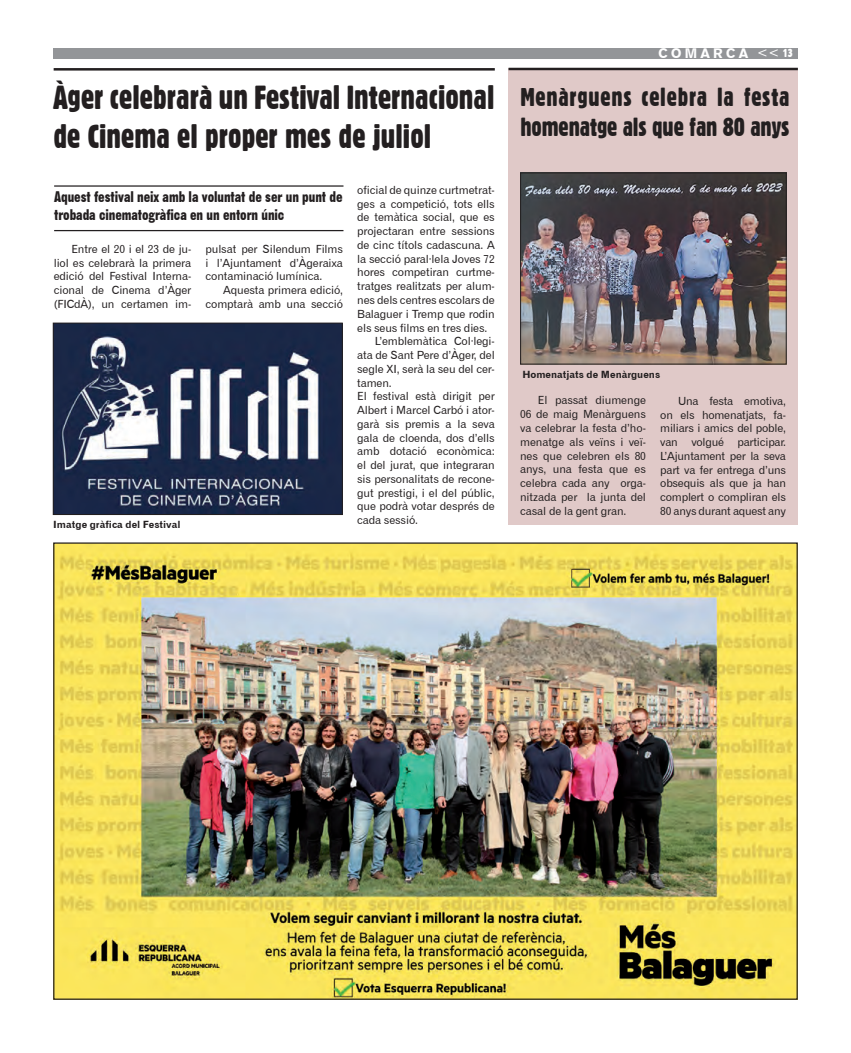
<style>
.page{position:relative;width:851px;height:1053px;background:#fff}
.page>*{position:absolute;margin:0;border:0;box-sizing:border-box;transform-origin:0 0}
.t1{font:32.5px/39px "Gothic 821 Condensed BT";color:#231f20}
.t2{font:25px/30px "Gothic 821 Condensed BT";letter-spacing:.03em;color:#231f20}
.t3{font:15px/18px "Gothic No 13 BT";letter-spacing:-.005em;color:#231f20}
.t4{font:13.75px "Gothic 725 BT Black A";letter-spacing:.25em;color:#fff}
.t5{font:11.25px/13.8px "Gothic 720 BT Roman B";letter-spacing:-.01em;color:#231f20;text-align:justify}
.t6{font:10px "Gothic 720 BT Bold B";color:#231f20}
.s1{font-family:"Gothic 720 BT Roman B"}
.s2{font-family:"Gothic 821 Condensed BT";font-size:11.25px}
</style>
<div class="page">
<div style="left:53px;top:48px;width:744px;height:10px;background:#939598"></div>
<img style="left:55px;top:544px;width:740px;height:453px">
<div style="left:508px;top:68px;width:289px;height:457px;background:#e0c9c8"></div>
<img style="left:522px;top:175px;width:262px;height:187px">
<div style="left:520px;top:173px;width:266px;height:191px;border:1px solid #231f20"></div>
<hr style="left:508px;top:68px;width:289px;height:2px;background:#231f20">
<img style="left:55px;top:325px;width:285px;height:187px">
<div style="left:53px;top:323px;width:289px;height:191px;border:1px solid #231f20"></div>
<hr style="left:54px;top:68px;width:440px;height:3px;background:#231f20">
<hr style="left:54px;top:185px;width:289px;height:2px;background:#231f20">
<hr style="left:54px;top:230px;width:289px;height:1px;background:#231f20">
<p class="t1" style="left:53px;top:78px;width:442px">Àger celebrarà un Festival Internacional de Cinema el proper mes de juliol</p>
<p class="t3" style="left:54px;top:187px;width:290px">Aquest festival neix amb la voluntat de ser un punt de trobada cinematogràfica en un entorn únic</p>
<p class="t5" style="left:54px;top:242px;width:139px;text-indent:18px">Entre el 20 i el 23 de ju&shy;liol es celebrarà la primera edició del Festival Interna&shy;cional de Cinema d’Àger (FICdÀ), un certamen im-</p>
<p class="t5" style="left:205px;top:242px;width:139px">pulsat per Silendum Films i l’Ajuntament d’Àgeraixa contaminació lumínica.</p>
<p class="t5" style="left:205px;top:283px;width:139px;text-align:right">Aquesta primera edició, comptarà amb una secció</p>
<p class="t6" style="left:53px;top:518px;width:129px">Imatge gràfica del Festival</p>
<p class="t5" style="left:357px;top:183px;width:139px">oficial de quinze curtmetrat&shy;ges a competició, tots ells de temàtica social, que es projectaran entre sessions de cinc títols cadascuna. A la secció paral·lela Joves 72 hores competiran curtme&shy;tratges realitzats per alum&shy;nes dels centres escolars de Balaguer i Tremp que rodin els seus films en tres dies.</p>
<p class="t5" style="left:357px;top:334px;width:139px;text-indent:18px">L’emblemàtica Col·legi&shy;ata de Sant Pere d’Àger, del segle XI, serà la seu del cer&shy;tamen.</p>
<p class="t5" style="left:357px;top:389px;width:139px">El festival està dirigit per Albert i Marcel Carbó i ator&shy;garà sis premis a la seva gala de cloenda, dos d’ells amb dotació econòmica: el del jurat, que integraran sis personalitats de recone&shy;gut prestigi, i el del públic, que podrà votar després de cada sessió.</p>
<p class="t4" style="left:658px;top:45px;width:136px">COMARCA <span class="s1">&lt;&lt;</span><span class="s2">13</span></p>
<p class="t2" style="left:520px;top:82px;width:271px">Menàrguens celebra la festa homenatge als que fan 80 anys</p>
<p class="t6" style="left:522px;top:368px;width:139px">Homenatjats de Menàrguens</p>
<p class="t5" style="left:520px;top:393px;width:127px;text-indent:18px">El passat diumenge 06 de maig Menàrguens va celebrar la festa d’ho&shy;menatge als veïns i veï&shy;nes que celebren els 80 anys, una festa que es celebra cada any orga&shy;nitzada per la junta del casal de la gent gran.</p>
<p class="t5" style="left:660px;top:394px;width:127px;text-indent:18px">Una festa emotiva, on els homenatjats, fa&shy;miliars i amics del poble, van volgué participar.<br>L’Ajuntament per la seva part va fer entrega d’uns obsequis als que ja han complert o compliran els 80 anys durant aquest any</p>
</div>
